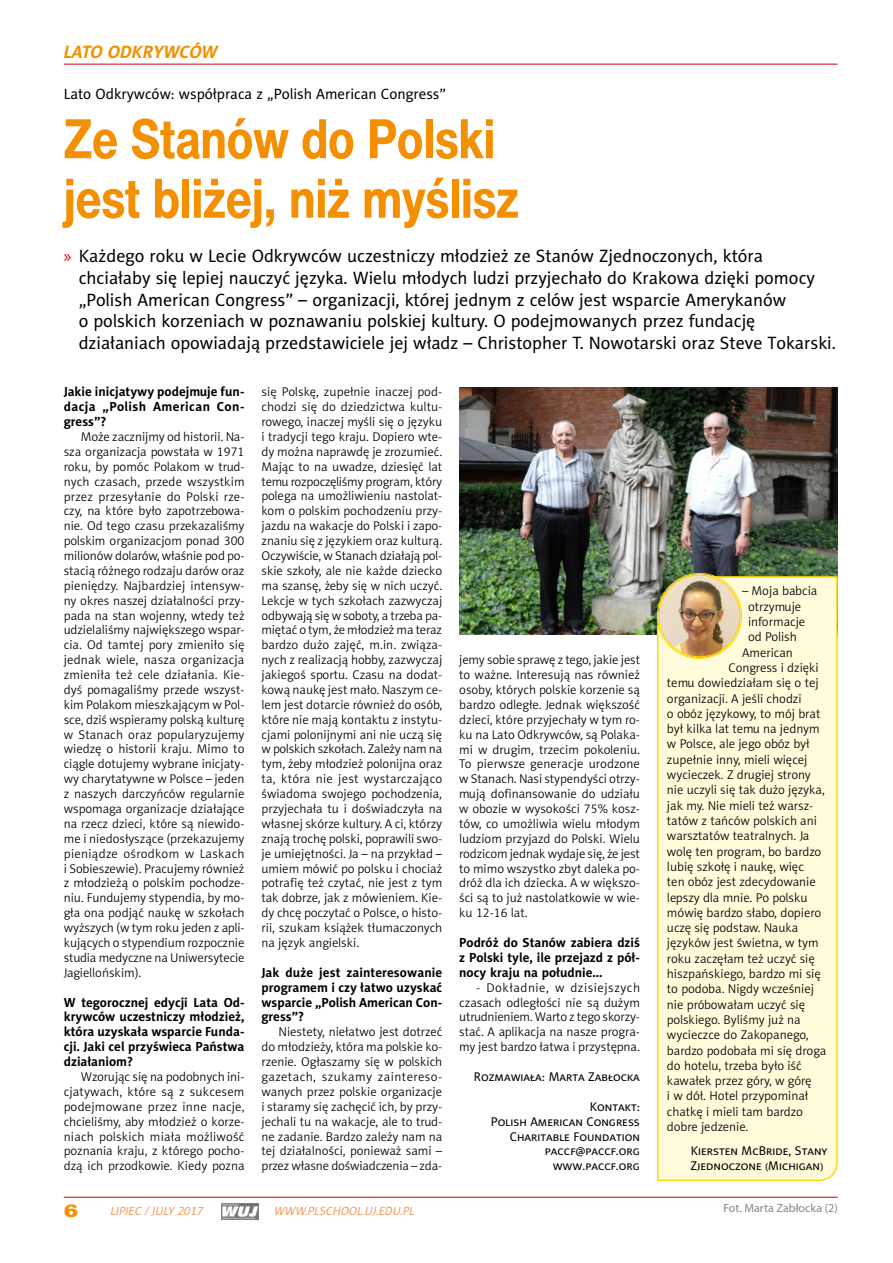
<style>
.page{position:relative;width:893px;height:1263px;background:#fff}
.page>*{position:absolute;margin:0;border:0;box-sizing:border-box;transform-origin:0 0}
.t1{font:700 54px/59.6px "Switzer Cnd EFN";color:#f38f00}
.t2{font:18px/21.6px "Naomi Sans EFN";color:#000}
.t3{font:italic 700 18px "Naomi Sans EFN";color:#f39100}
.t4{font:18px "Zurich U Blk Ex EU";color:#f39100}
.t5{font:15px "Naomi Sans EFN";color:#000}
.t6{font:700 13.2px/14.9px "Naomi Sans EFN";color:#000;text-align:justify}
.t7{font:12.75px/14.9px "Naomi Sans EFN Light";color:#000;text-align:justify}
.t8{font:12.75px/14.9px "Naomi Sans EFN";color:#000;text-align:right}
.t9{font:italic 12px "Naomi Sans EFN";color:#f49a5b}
.t10{font:12px "Myriad Pro";color:#868786}
.s1{font-family:"Myriad Pro";color:#d10007}
</style>
<div class="page">
<hr style="left:64px;top:64px;width:774px;height:1px;background:#d10007">
<hr style="left:64px;top:1197px;width:774px;height:1px;background:#d10007">
<img style="left:221px;top:1203px;width:38px;height:16px">
<img style="left:459px;top:388px;width:379px;height:246px">
<svg style="left:656px;top:575px;width:182px;height:607px"></svg>
<img style="left:658px;top:574px;width:83px;height:84px;border-radius:41px">
<div style="left:659px;top:575px;width:81px;height:82px;border:1px solid #ffd800;border-radius:50%"></div>
<h2 class="t3" style="left:64px;top:41px;width:155px">LATO ODKRYWCÓW</h2>
<p class="t5" style="left:64px;top:84px;width:384px">Lato Odkrywców: współpraca z „Polish American Congress”</p>
<h1 class="t1" style="left:64px;top:110px;width:457px">Ze Stanów do Polski jest bliżej, niż myślisz</h1>
<p class="t2" style="left:79px;top:245px;width:759px;text-indent:-15px"><span class="s1">»</span> Każdego roku w Lecie Odkrywców uczestniczy młodzież ze Stanów Zjednoczonych, która chciałaby się lepiej nauczyć języka. Wielu młodych ludzi przyjechało do Krakowa dzięki pomocy „Polish American Congress” – organizacji, której jednym z celów jest wsparcie Amerykanów<br>o polskich korzeniach w poznawaniu polskiej kultury. O podejmowanych przez fundację działaniach opowiadają przedstawiciele jej władz – Christopher T. Nowotarski oraz Steve Tokarski.</p>
<p class="t6" style="left:64px;top:385px;width:182px">Jakie inicjatywy podejmuje fun&shy;dacja „Polish American Con&shy;gress”?</p>
<p class="t7" style="left:64px;top:429px;width:182px;text-indent:17px">Może zacznijmy od historii. Na&shy;sza organizacja powstała w 1971 roku, by pomóc Polakom w trud&shy;nych czasach, przede wszystkim przez przesyłanie do Polski rze&shy;czy, na które było zapotrzebowa&shy;nie. Od tego czasu przekazaliśmy polskim organizacjom ponad 300 milionów dolarów, właśnie pod po&shy;stacią różnego rodzaju darów oraz pieniędzy. Najbardziej intensyw&shy;ny okres naszej działalności przy&shy;pada na stan wojenny, wtedy też udzielaliśmy największego wspar&shy;cia. Od tamtej pory zmieniło się jednak wiele, nasza organizacja zmieniła też cele działania. Kie&shy;dyś pomagaliśmy przede wszyst&shy;kim Polakom mieszkającym w Pol&shy;sce, dziś wspieramy polską kulturę w Stanach oraz popularyzujemy wiedzę o historii kraju. Mimo to ciągle dotujemy wybrane inicjaty&shy;wy charytatywne w Polsce – jeden z naszych darczyńców regularnie wspomaga organizacje działające na rzecz dzieci, które są niewido&shy;me i niedosłyszące (przekazujemy pieniądze ośrodkom w Laskach i Sobieszewie). Pracujemy również z młodzieżą o polskim pochodze&shy;niu. Fundujemy stypendia, by mo&shy;gła ona podjąć naukę w szkołach wyższych (w tym roku jeden z apli&shy;kujących o stypendium rozpocznie studia medyczne na Uniwersytecie Jagiellońskim).</p>
<p class="t6" style="left:64px;top:995px;width:182px">W tegorocznej edycji Lata Od&shy;krywców uczestniczy młodzież, która uzyskała wsparcie Funda&shy;cji. Jaki cel przyświeca Państwa działaniom?</p>
<p class="t7" style="left:64px;top:1069px;width:182px;text-indent:17px">Wzorując się na podobnych ini&shy;cjatywach, które są z sukcesem podejmowane przez inne nacje, chcieliśmy, aby młodzież o korze&shy;niach polskich miała możliwość poznania kraju, z którego pocho&shy;dzą ich przodkowie. Kiedy pozna</p>
<p class="t7" style="left:261px;top:385px;width:182px">się Polskę, zupełnie inaczej pod&shy;chodzi się do dziedzictwa kultu&shy;rowego, inaczej myśli się o języku i tradycji tego kraju. Dopiero wte&shy;dy można naprawdę je zrozumieć.<br>Mając to na uwadze, dziesięć lat temu rozpoczęliśmy program, który polega na umożliwieniu nastolat&shy;kom o polskim pochodzeniu przy&shy;jazdu na wakacje do Polski i zapo&shy;znaniu się z językiem oraz kulturą.<br>Oczywiście, w Stanach działają pol&shy;skie szkoły, ale nie każde dziecko ma szansę, żeby się w nich uczyć.<br>Lekcje w tych szkołach zazwyczaj odbywają się w soboty, a trzeba pa&shy;miętać o tym, że młodzież ma teraz bardzo dużo zajęć, m.in. związa&shy;nych z realizacją hobby, zazwyczaj jakiegoś sportu. Czasu na dodat&shy;kową naukę jest mało. Naszym ce&shy;lem jest dotarcie również do osób, które nie mają kontaktu z instytu&shy;cjami polonijnymi ani nie uczą się w polskich szkołach. Zależy nam na tym, żeby młodzież polonijna oraz ta, która nie jest wystarczająco świadoma swojego pochodzenia, przyjechała tu i doświadczyła na własnej skórze kultury. A ci, którzy znają trochę polski, poprawili swo&shy;je umiejętności. Ja – na przykład – umiem mówić po polsku i chociaż potrafię też czytać, nie jest z tym tak dobrze, jak z mówieniem. Kie&shy;dy chcę poczytać o Polsce, o histo&shy;rii, szukam książek tłumaczonych na język angielski.</p>
<p class="t6" style="left:261px;top:965px;width:182px">Jak duże jest zainteresowanie programem i czy łatwo uzyskać wsparcie „Polish American Con&shy;gress”?</p>
<p class="t7" style="left:261px;top:1024px;width:182px;text-indent:17px">Niestety, niełatwo jest dotrzeć do młodzieży, która ma polskie ko&shy;rzenie. Ogłaszamy się w polskich gazetach, szukamy zaintereso&shy;wanych przez polskie organizacje i staramy się zachęcić ich, by przy&shy;jechali tu na wakacje, ale to trud&shy;ne zadanie. Bardzo zależy nam na tej działalności, ponieważ sami – przez własne doświadczenia – zda-</p>
<h2 class="t4" style="left:64px;top:1200px;width:16px">6</h2>
<p class="t9" style="left:111px;top:1204px;width:94px">LIPIEC / JULY 2017</p>
<p class="t9" style="left:274px;top:1204px;width:136px">WWW.PL SCHOOL.UJ.EDU.PL</p>
<p class="t7" style="left:459px;top:652px;width:182px">jemy sobie sprawę z tego, jakie jest to ważne. Interesują nas również osoby, których polskie korzenie są bardzo odległe. Jednak większość dzieci, które przyjechały w tym ro&shy;ku na Lato Odkrywców, są Polaka&shy;mi w drugim, trzecim pokoleniu.<br>To pierwsze generacje urodzone w Stanach. Nasi stypendyści otrzy&shy;mują dofinansowanie do udziału w obozie w wysokości 75% kosz&shy;tów, co umożliwia wielu młodym ludziom przyjazd do Polski. Wielu rodzicom jednak wydaje się, że jest to mimo wszystko zbyt daleka po&shy;dróż dla ich dziecka. A w większo&shy;ści są to już nastolatkowie w wie&shy;ku 12-16 lat.</p>
<p class="t6" style="left:459px;top:935px;width:182px">Podróż do Stanów zabiera dziś z Polski tyle, ile przejazd z pół&shy;nocy kraju na południe...</p>
<p class="t7" style="left:459px;top:980px;width:182px;text-indent:17px">- Dokładnie, w dzisiejszych czasach odległości nie są dużym utrudnieniem. Warto z tego skorzy&shy;stać. A aplikacja na nasze progra&shy;my jest bardzo łatwa i przystępna.</p>
<p class="t8" style="left:474px;top:1069px;width:168px">Rozmawiała: Marta Zabłocka</p>
<p class="t8" style="left:491px;top:1099px;width:151px">Kontakt:<br>Polish American Congress<br>Charitable Foundation paccf@paccf.org www.paccf.org</p>
<p class="t7" style="left:742px;top:584px;width:77px">– Moja babcia</p>
<p class="t7" style="left:748px;top:599px;width:55px">otrzymuje</p>
<p class="t7" style="left:748px;top:614px;width:59px">informacje</p>
<p class="t7" style="left:748px;top:630px;width:50px">od Polish</p>
<p class="t7" style="left:742px;top:645px;width:52px">American</p>
<p class="t7" style="left:728px;top:660px;width:92px">Congress i dzięki</p>
<p class="t7" style="left:667px;top:675px;width:153px">temu dowiedziałam się o tej</p>
<p class="t7" style="left:667px;top:691px;width:136px">organizacji. A jeśli chodzi</p>
<p class="t7" style="left:667px;top:706px;width:155px">o obóz językowy, to mój brat</p>
<p class="t7" style="left:667px;top:721px;width:154px">był kilka lat temu na jednym</p>
<p class="t7" style="left:667px;top:737px;width:144px">w Polsce, ale jego obóz był</p>
<p class="t7" style="left:667px;top:752px;width:142px">zupełnie inny, mieli więcej</p>
<p class="t7" style="left:667px;top:767px;width:145px">wycieczek. Z drugiej strony</p>
<p class="t7" style="left:667px;top:783px;width:159px">nie uczyli się tak dużo języka,</p>
<p class="t7" style="left:667px;top:798px;width:148px">jak my. Nie mieli też warsz-</p>
<p class="t7" style="left:667px;top:813px;width:151px">tatów z tańców polskich ani</p>
<p class="t7" style="left:667px;top:828px;width:144px">warsztatów teatralnych. Ja</p>
<p class="t7" style="left:667px;top:844px;width:156px">wolę ten program, bo bardzo</p>
<p class="t7" style="left:667px;top:859px;width:138px">lubię szkołę i naukę, więc</p>
<p class="t7" style="left:667px;top:874px;width:150px">ten obóz jest zdecydowanie</p>
<p class="t7" style="left:667px;top:890px;width:142px">lepszy dla mnie. Po polsku</p>
<p class="t7" style="left:667px;top:905px;width:156px">mówię bardzo słabo, dopiero</p>
<p class="t7" style="left:667px;top:920px;width:133px">uczę się podstaw. Nauka</p>
<p class="t7" style="left:667px;top:936px;width:153px">języków jest świetna, w tym</p>
<p class="t7" style="left:667px;top:951px;width:149px">roku zaczęłam też uczyć się</p>
<p class="t7" style="left:667px;top:966px;width:155px">hiszpańskiego, bardzo mi się</p>
<p class="t7" style="left:667px;top:981px;width:149px">to podoba. Nigdy wcześniej</p>
<p class="t7" style="left:667px;top:997px;width:140px">nie próbowałam uczyć się</p>
<p class="t7" style="left:667px;top:1012px;width:135px">polskiego. Byliśmy już na</p>
<p class="t7" style="left:667px;top:1027px;width:143px">wycieczce do Zakopanego,</p>
<p class="t7" style="left:667px;top:1043px;width:161px">bardzo podobała mi się droga</p>
<p class="t7" style="left:667px;top:1058px;width:136px">do hotelu, trzeba było iść</p>
<p class="t7" style="left:667px;top:1073px;width:146px">kawałek przez góry, w górę</p>
<p class="t7" style="left:667px;top:1089px;width:143px">i w dół. Hotel przypominał</p>
<p class="t7" style="left:667px;top:1104px;width:137px">chatkę i mieli tam bardzo</p>
<p class="t7" style="left:667px;top:1119px;width:83px">dobre jedzenie.</p>
<p class="t8" style="left:690px;top:1143px;width:139px;text-align:left">Kiersten McBride, Stany<br>Zjednoczone (Michigan)</p>
<p class="t10" style="left:723px;top:1201px;width:116px">Fot. Marta Zabłocka (2)</p>
</div>
